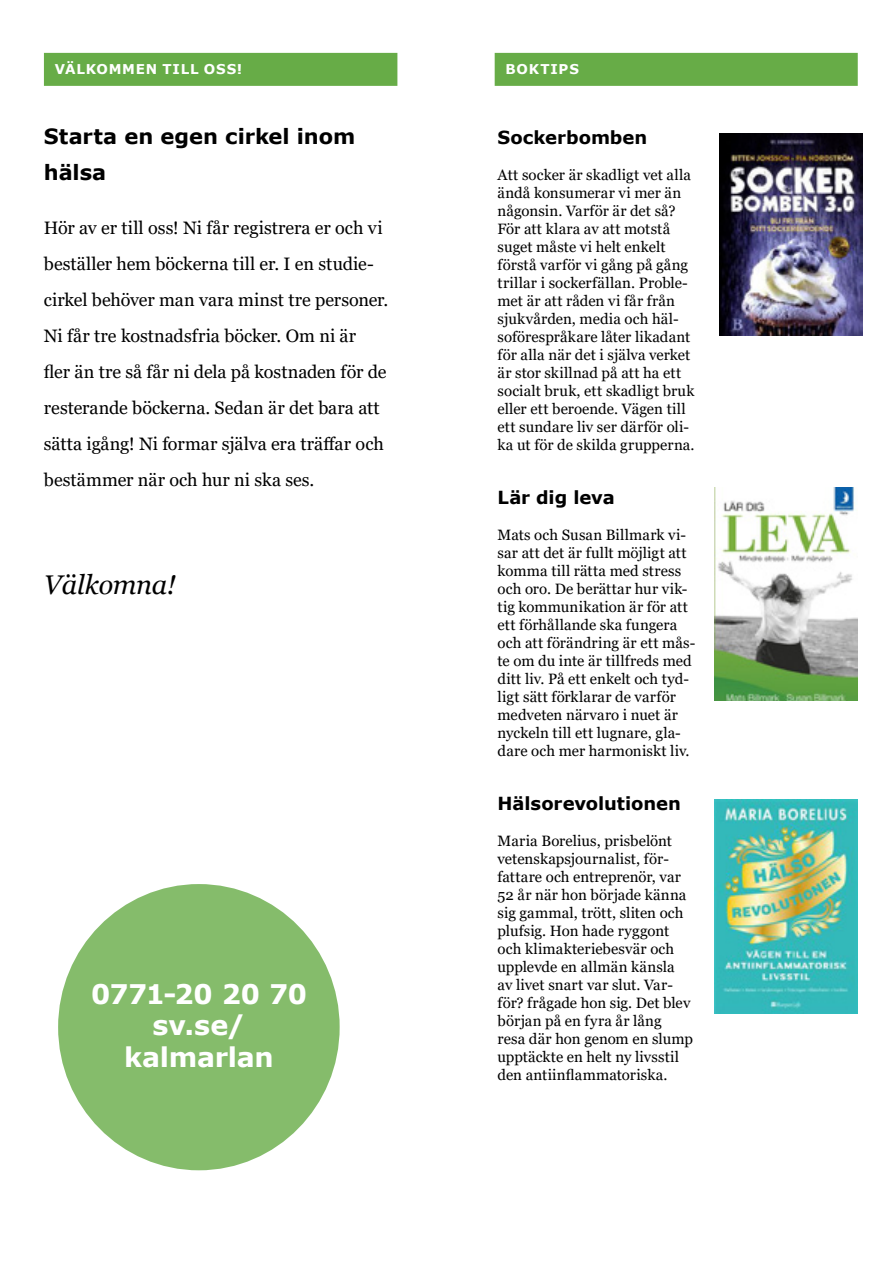
<style>
.page{position:relative;width:893px;height:1263px;background:#fff}
.page>*{position:absolute;margin:0;border:0;box-sizing:border-box;transform-origin:0 0}
.t1{font:700 27px/31.2px "Verdana";letter-spacing:-.01em;color:#fff;text-align:center}
.t2{font:italic 27px "Georgia";letter-spacing:-.01em;color:#000}
.t3{font:700 21px/36px "Verdana";color:#000}
.t4{font:18px/36px "Georgia";color:#000}
.t5{font:700 18px "Verdana";letter-spacing:-.005em;color:#000}
.t6{font:15px/18px "Georgia";letter-spacing:.005em;color:#000}
.t7{font:700 13.5px "Verdana";letter-spacing:.055em;color:#fff}
</style>
<div class="page">
<div style="left:44px;top:53px;width:353px;height:33px;background:#67ac47"></div>
<div style="left:58px;top:884px;width:282px;height:286px;background:#85bc6b;border-radius:50%"></div>
<img style="left:719px;top:134px;width:144px;height:202px">
<img style="left:715px;top:487px;width:142px;height:214px">
<img style="left:714px;top:799px;width:144px;height:214px">
<div style="left:495px;top:53px;width:363px;height:33px;background:#67ac47"></div>
<p class="t7" style="left:55px;top:60px;width:189px">VÄLKOMMEN TILL OSS!</p>
<h2 class="t3" style="left:44px;top:118px;width:313px">Starta en egen cirkel inom hälsa</h2>
<p class="t4" style="left:44px;top:210px;width:346px">Hör av er till oss! Ni får registrera er och vi beställer hem böckerna till er. I en studie&shy;cirkel behöver man vara minst tre personer.<br>Ni får tre kostnadsfria böcker. Om ni är<br>fler än tre så får ni dela på kostnaden för de resterande böckerna. Sedan är det bara att sätta igång! Ni formar själva era träffar och bestämmer när och hur ni ska ses.</p>
<h1 class="t2" style="left:44px;top:568px;width:133px">Välkomna!</h1>
<h1 class="t1" style="left:91px;top:978px;width:217px">0771-20 20 70 sv.se/ kalmarlan</h1>
<p class="t7" style="left:506px;top:60px;width:75px">BOKTIPS</p>
<p class="t5" style="left:498px;top:125px;width:151px">Sockerbomben</p>
<p class="t6" style="left:498px;top:166px;width:199px">Att socker är skadligt vet alla ändå konsumerar vi mer än någonsin. Varför är det så?<br>För att klara av att motstå suget måste vi helt enkelt förstå varför vi gång på gång trillar i sockerfällan. Proble&shy;met är att råden vi får från sjukvården, media och häl&shy;soförespråkare låter likadant för alla när det i själva verket är stor skillnad på att ha ett socialt bruk, ett skadligt bruk eller ett beroende. Vägen till ett sundare liv ser därför oli&shy;ka ut för de skilda grupperna.</p>
<p class="t5" style="left:498px;top:485px;width:119px">Lär dig leva</p>
<p class="t6" style="left:498px;top:526px;width:199px">Mats och Susan Billmark vi&shy;sar att det är fullt möjligt att komma till rätta med stress och oro. De berättar hur vik&shy;tig kommunikation är för att ett förhållande ska fungera och att förändring är ett mås&shy;te om du inte är tillfreds med ditt liv. På ett enkelt och tyd&shy;ligt sätt förklarar de varför medveten närvaro i nuet är nyckeln till ett lugnare, gla&shy;dare och mer harmoniskt liv.</p>
<p class="t5" style="left:498px;top:791px;width:185px">Hälsorevolutionen</p>
<p class="t6" style="left:498px;top:832px;width:197px">Maria Borelius, prisbelönt vetenskapsjournalist, för&shy;fattare och entreprenör, var<br>52 år när hon började känna sig gammal, trött, sliten och plufsig. Hon hade ryggont och klimakteriebesvär och upplevde en allmän känsla av livet snart var slut. Var&shy;för? frågade hon sig. Det blev början på en fyra år lång resa där hon genom en slump upptäckte en helt ny livsstil den antiinflammatoriska.</p>
</div>
